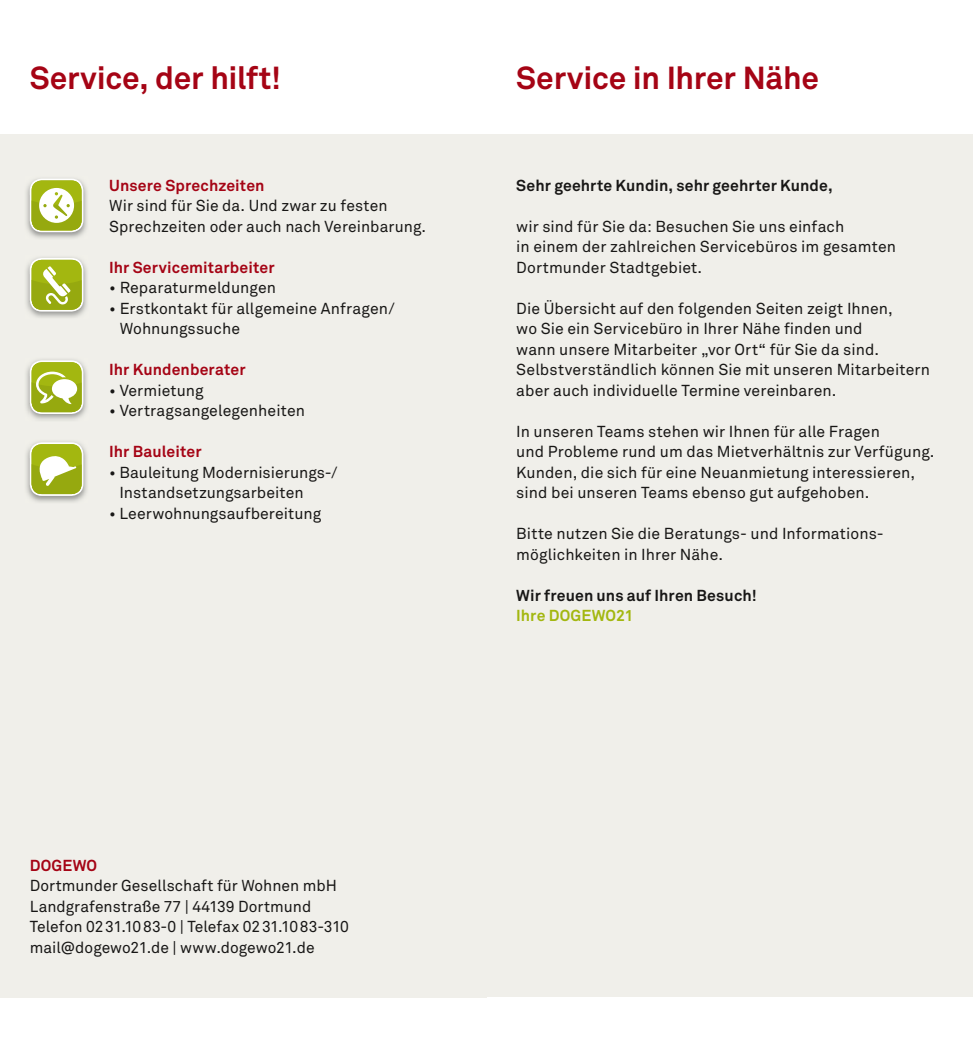
<style>
.page{position:relative;width:973px;height:1042px;background:#fff}
.page>*{position:absolute;margin:0;border:0;box-sizing:border-box;transform-origin:0 0}
.t1{font:700 31.5px "Akkurat Pro";letter-spacing:-.005em;color:#a50415}
.t2{font:15.75px/20.5px "Akkurat Pro";letter-spacing:.005em;color:#181716}
.t3{font:700 15.75px "Akkurat Pro";letter-spacing:.01em;color:#a50415}
.t4{font:700 15.75px "Akkurat Pro";letter-spacing:.01em;color:#181716}
.t5{font:700 15.75px "Akkurat Pro";letter-spacing:.005em;color:#a3b710}
</style>
<div class="page">
<div style="left:486px;top:134px;width:486px;height:863px;background:#f0efea"></div>
<div style="left:0;top:134px;width:486px;height:863px;background:#f0efea"></div>
<img style="left:26px;top:178px;width:61px;height:60px">
<img style="left:30px;top:180px;width:57px;height:14px">
<svg style="left:30px;top:179px;width:53px;height:53px"></svg>
<div style="left:32px;top:180px;width:49px;height:50px;background:#a3b710;border-radius:10px"></div>
<svg style="left:32px;top:188px;width:49px;height:42px"></svg>
<img style="left:26px;top:257px;width:61px;height:61px">
<img style="left:30px;top:261px;width:57px;height:12px">
<img style="left:30px;top:302px;width:57px;height:15px">
<svg style="left:30px;top:258px;width:53px;height:54px"></svg>
<div style="left:32px;top:260px;width:49px;height:50px;background:#a3b710;border-radius:10px"></div>
<svg style="left:32px;top:266px;width:49px;height:44px"></svg>
<img style="left:26px;top:359px;width:61px;height:55px">
<img style="left:30px;top:364px;width:57px;height:11px">
<img style="left:30px;top:405px;width:57px;height:15px">
<svg style="left:30px;top:360px;width:53px;height:54px"></svg>
<div style="left:32px;top:362px;width:49px;height:50px;background:#a3b710;border-radius:10px"></div>
<svg style="left:32px;top:372px;width:49px;height:40px"></svg>
<img style="left:26px;top:441px;width:61px;height:61px">
<img style="left:30px;top:446px;width:57px;height:11px">
<svg style="left:30px;top:442px;width:53px;height:54px"></svg>
<div style="left:32px;top:444px;width:49px;height:50px;background:#a3b710;border-radius:10px"></div>
<svg style="left:32px;top:456px;width:49px;height:38px"></svg>
<h1 class="t1" style="left:30px;top:59px;width:253px">Service, der hilft!</h1>
<p class="t3" style="left:109px;top:176px;width:157px">Unsere Sprechzeiten</p>
<p class="t2" style="left:109px;top:196px;width:318px">Wir sind für Sie da. Und zwar zu festen<br>Sprechzeiten oder auch nach Vereinbarung.</p>
<p class="t3" style="left:109px;top:257px;width:167px">Ihr Servicemitarbeiter</p>
<p class="t2" style="left:109px;top:278px;width:168px">• Reparaturmeldungen</p>
<p class="t2" style="left:120px;top:298px;width:276px;text-indent:-10px">• Erstkontakt für allgemeine Anfragen/<br>Wohnungssuche</p>
<p class="t3" style="left:109px;top:360px;width:138px">Ihr Kundenberater</p>
<p class="t2" style="left:109px;top:380px;width:96px">• Vermietung</p>
<p class="t2" style="left:109px;top:401px;width:197px">• Vertrags angelegenheiten</p>
<p class="t3" style="left:109px;top:442px;width:94px">Ihr Bauleiter</p>
<p class="t2" style="left:119px;top:462px;width:219px;text-indent:-10px">• Bauleitung Modernisierungs-/<br>Instandsetzungsarbeiten</p>
<p class="t2" style="left:109px;top:503px;width:213px">• Leerwohnungs auf bereitung</p>
<h1 class="t1" style="left:516px;top:59px;width:304px">Service in Ihrer Nähe</h1>
<p class="t4" style="left:516px;top:176px;width:318px">Sehr geehrte Kundin, sehr geehrter Kunde,</p>
<p class="t2" style="left:516px;top:217px;width:381px">wir sind für Sie da: Besuchen Sie uns einfach<br>in einem der zahlreichen Servicebüros im gesamten<br>Dortmunder Stadtgebiet.</p>
<p class="t2" style="left:516px;top:298px;width:415px">Die Übersicht auf den folgenden Seiten zeigt Ihnen,<br>wo Sie ein Servicebüro in Ihrer Nähe finden und<br>wann unsere Mitarbeiter „vor Ort“ für Sie da sind.<br>Selbstverständlich können Sie mit unseren Mitarbeitern aber auch individuelle Termine vereinbaren.</p>
<p class="t2" style="left:516px;top:421px;width:420px">In unseren Teams stehen wir Ihnen für alle Fragen<br>und Probleme rund um das Mietverhältnis zur Verfügung.<br>Kunden, die sich für eine Neuanmietung interessieren, sind bei unseren Teams ebenso gut aufgehoben.</p>
<p class="t2" style="left:516px;top:524px;width:369px">Bitte nutzen Sie die Beratungs- und Informations&shy;möglichkeiten in Ihrer Nähe.</p>
<p class="t4" style="left:516px;top:585px;width:242px">Wir freuen uns auf Ihren Besuch!</p>
<p class="t5" style="left:516px;top:606px;width:119px">Ihre DOGEWO21</p>
<p class="t3" style="left:30px;top:855px;width:69px">DOGEWO</p>
<p class="t2" style="left:30px;top:876px;width:320px">Dortmunder Gesellschaft für Wohnen mbH Landgrafenstraße 77 | 44139 Dortmund Telefon 02 31.10 83-0 | Telefax 02 31.10 83-310 mail@dogewo21.de | www.dogewo21.de</p>
</div>
